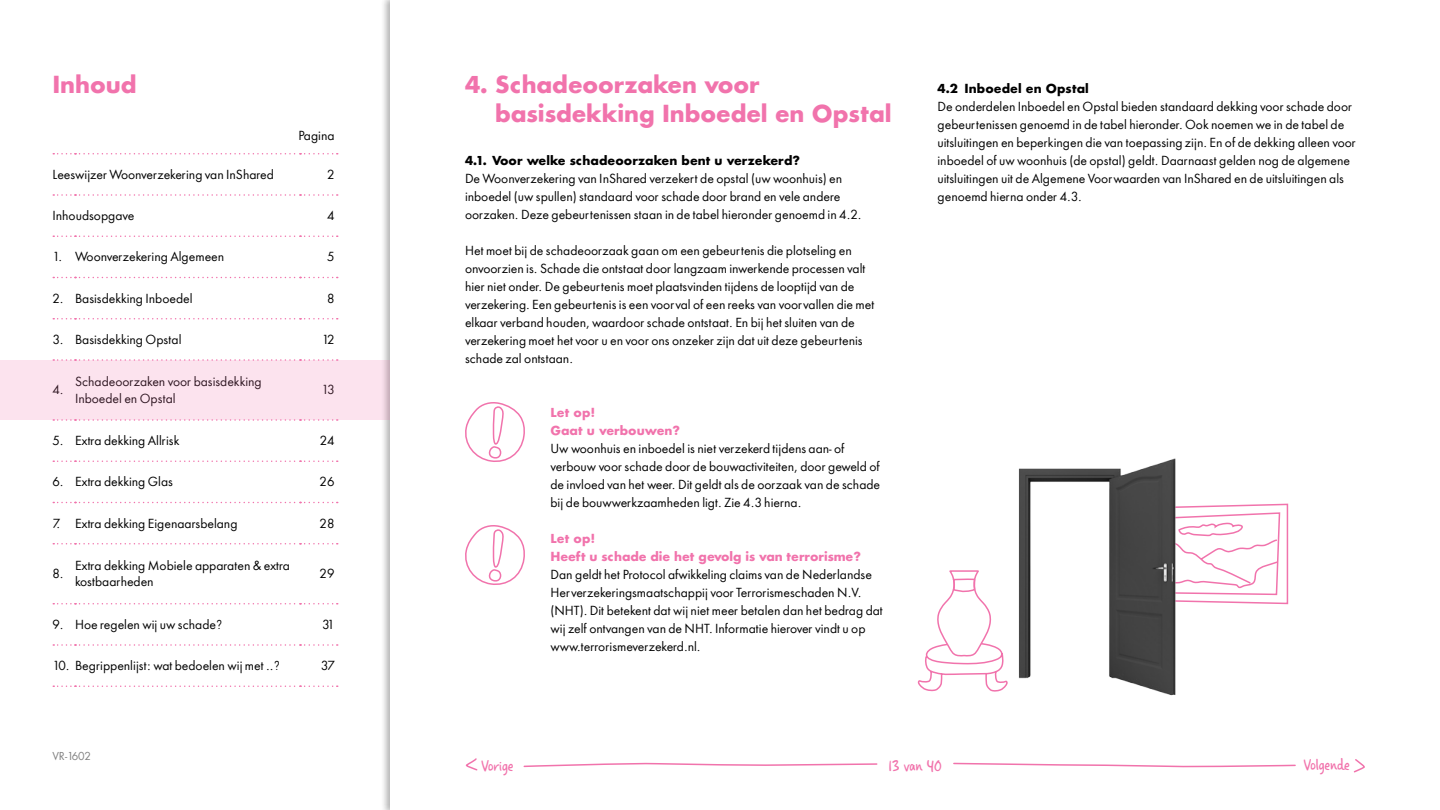
<style>
.page{position:relative;width:1440px;height:810px;background:#fff}
.page>*{position:absolute;margin:0;border:0;box-sizing:border-box;transform-origin:0 0}
.t1{font:700 22.5px/28.5px "In Shared Sans";letter-spacing:-.01em;color:#f173ac}
.t2{font:16.5px "Casino Hand";letter-spacing:-.01em;color:#f173ac}
.t3{font:12px/18px "In Shared Sans";color:#000}
.t4{font:700 12px/18px "In Shared Sans";letter-spacing:-.01em;color:#f173ac}
.t5{font:700 12px "In Shared Sans";color:#000}
.t6{font:10.5px "In Shared Sans";letter-spacing:-.01em;color:#808080}
</style>
<div class="page">
<svg style="left:53px;top:153px;width:285px;height:1px"></svg>
<svg style="left:53px;top:194px;width:285px;height:2px"></svg>
<svg style="left:53px;top:236px;width:285px;height:1px"></svg>
<svg style="left:53px;top:277px;width:285px;height:1px"></svg>
<svg style="left:53px;top:318px;width:285px;height:2px"></svg>
<svg style="left:53px;top:359px;width:285px;height:1px"></svg>
<svg style="left:53px;top:420px;width:285px;height:1px"></svg>
<svg style="left:53px;top:460px;width:285px;height:2px"></svg>
<svg style="left:53px;top:502px;width:285px;height:1px"></svg>
<svg style="left:53px;top:543px;width:285px;height:1px"></svg>
<svg style="left:53px;top:603px;width:285px;height:1px"></svg>
<svg style="left:53px;top:644px;width:285px;height:2px"></svg>
<svg style="left:53px;top:686px;width:285px;height:1px"></svg>
<svg style="left:523px;top:763px;width:355px;height:5px"></svg>
<svg style="left:953px;top:762px;width:343px;height:5px"></svg>
<svg style="left:465px;top:402px;width:60px;height:60px"></svg>
<svg style="left:465px;top:525px;width:60px;height:60px"></svg>
<svg style="left:1185px;top:503px;width:104px;height:102px"></svg>
<svg style="left:917px;top:570px;width:88px;height:122px"></svg>
<img style="left:1005px;top:458px;width:180px;height:238px">
<div style="left:0;top:360px;width:389px;height:60px;background:#fce3ee"></div>
<svg style="left:1353px;top:759px;width:12px;height:14px"></svg>
<svg style="left:465px;top:758px;width:13px;height:13px"></svg>
<h1 class="t1" style="left:52px;top:70px;width:86px">Inhoud</h1>
<p class="t3" style="left:298px;top:127px;width:38px">Pagina</p>
<p class="t3" style="left:53px;top:165px;width:223px">Leeswijzer Woonverzekering van InShared</p>
<p class="t3" style="left:327px;top:165px;width:9px">2</p>
<p class="t3" style="left:53px;top:207px;width:84px">Inhoudsopgave</p>
<p class="t3" style="left:327px;top:207px;width:9px">4</p>
<p class="t3" style="left:53px;top:248px;width:173px">1. Woonverzekering Algemeen</p>
<p class="t3" style="left:327px;top:248px;width:9px">5</p>
<p class="t3" style="left:53px;top:289px;width:142px">2. Basisdekking Inboedel</p>
<p class="t3" style="left:327px;top:289px;width:9px">8</p>
<p class="t3" style="left:53px;top:330px;width:131px">3. Basisdekking Opstal</p>
<p class="t3" style="left:322px;top:330px;width:14px">12</p>
<p class="t3" style="left:53px;top:381px;width:13px">4.</p>
<p class="t3" style="left:75px;top:374px;width:188px;line-height:16.5px">Schadeoorzaken voor basisdekking<br>Inboedel en Opstal</p>
<p class="t3" style="left:322px;top:381px;width:14px">13</p>
<p class="t3" style="left:53px;top:432px;width:128px">5. Extra dekking Allrisk</p>
<p class="t3" style="left:320px;top:432px;width:16px">24</p>
<p class="t3" style="left:53px;top:473px;width:122px">6. Extra dekking Glas</p>
<p class="t3" style="left:320px;top:473px;width:16px">26</p>
<p class="t3" style="left:53px;top:514px;width:186px">7. Extra dekking Eigenaarsbelang</p>
<p class="t3" style="left:320px;top:514px;width:16px">28</p>
<p class="t3" style="left:53px;top:565px;width:13px">8.</p>
<p class="t3" style="left:75px;top:557px;width:217px;line-height:16.5px">Extra dekking Mobiele apparaten &amp; extra kostbaarheden</p>
<p class="t3" style="left:320px;top:565px;width:16px">29</p>
<p class="t3" style="left:53px;top:615px;width:171px">9. Hoe regelen wij uw schade?</p>
<p class="t3" style="left:322px;top:615px;width:14px">31</p>
<p class="t3" style="left:53px;top:657px;width:229px">10. Begrippenlijst: wat bedoelen wij met ..?</p>
<p class="t3" style="left:321px;top:657px;width:15px">37</p>
<p class="t6" style="left:52px;top:749px;width:40px">VR-1602</p>
<h1 class="t1" style="left:495px;top:70px;width:398px;text-indent:-30px">4. Schadeoorzaken voor basisdekking Inboedel en Opstal</h1>
<p class="t5" style="left:465px;top:152px;width:337px">4.1. Voor welke schadeoorzaken bent u verzekerd?</p>
<p class="t3" style="left:465px;top:170px;width:398px">De Woonverzekering van InShared verzekert de opstal (uw woonhuis) en inboedel (uw spullen) standaard voor schade door brand en vele andere oorzaken. Deze gebeurtenissen staan in de tabel hieronder genoemd in 4.2.</p>
<p class="t3" style="left:465px;top:242px;width:411px">Het moet bij de schadeoorzaak gaan om een gebeurtenis die plotseling en onvoorzien is. Schade die ontstaat door langzaam inwerkende processen valt hier niet onder. De gebeurtenis moet plaatsvinden tijdens de looptijd van de verzekering. Een gebeurtenis is een voorval of een reeks van voorvallen die met elkaar verband houden, waardoor schade ontstaat. En bij het sluiten van de verzekering moet het voor u en voor ons onzeker zijn dat uit deze gebeurtenis schade zal ontstaan.</p>
<p class="t4" style="left:550px;top:403px;width:131px">Let op!<br>Gaat u verbouwen?</p>
<p class="t3" style="left:550px;top:440px;width:331px">Uw woonhuis en inboedel is niet verzekerd tijdens aan- of verbouw voor schade door de bouwactiviteiten, door geweld of de invloed van het weer. Dit geldt als de oorzaak van de schade bij de bouwwerkzaamheden ligt. Zie 4.3 hierna.</p>
<p class="t4" style="left:550px;top:529px;width:312px">Let op!<br>Heeft u schade die het gevolg is van terrorisme?</p>
<p class="t3" style="left:550px;top:566px;width:334px">Dan geldt het Protocol afwikkeling claims van de Nederlandse Herverzekeringsmaatschappij voor Terrorismeschaden N.V. (NHT). Dit betekent dat wij niet meer betalen dan het bedrag dat wij zelf ontvangen van de NHT. Informatie hierover vindt u op www.terrorismeverzekerd.nl.</p>
<p class="t5" style="left:938px;top:80px;width:153px">4.2 Inboedel en Opstal</p>
<p class="t3" style="left:938px;top:98px;width:420px">De onderdelen Inboedel en Opstal bieden standaard dekking voor schade door gebeurtenissen genoemd in de tabel hieronder. Ook noemen we in de tabel de uitsluitingen en beperkingen die van toepassing zijn. En of de dekking alleen voor inboedel of uw woonhuis (de opstal) geldt. Daarnaast gelden nog de algemene uitsluitingen uit de Algemene Voorwaarden van InShared en de uitsluitingen als genoemd hierna onder 4.3.</p>
<h2 class="t2" style="left:481px;top:756px;width:34px">Vorige</h2>
<h2 class="t2" style="left:1304px;top:755px;width:48px">Volgende</h2>
<h2 class="t2" style="left:888px;top:756px;width:55px">13 van 40</h2>
</div>
